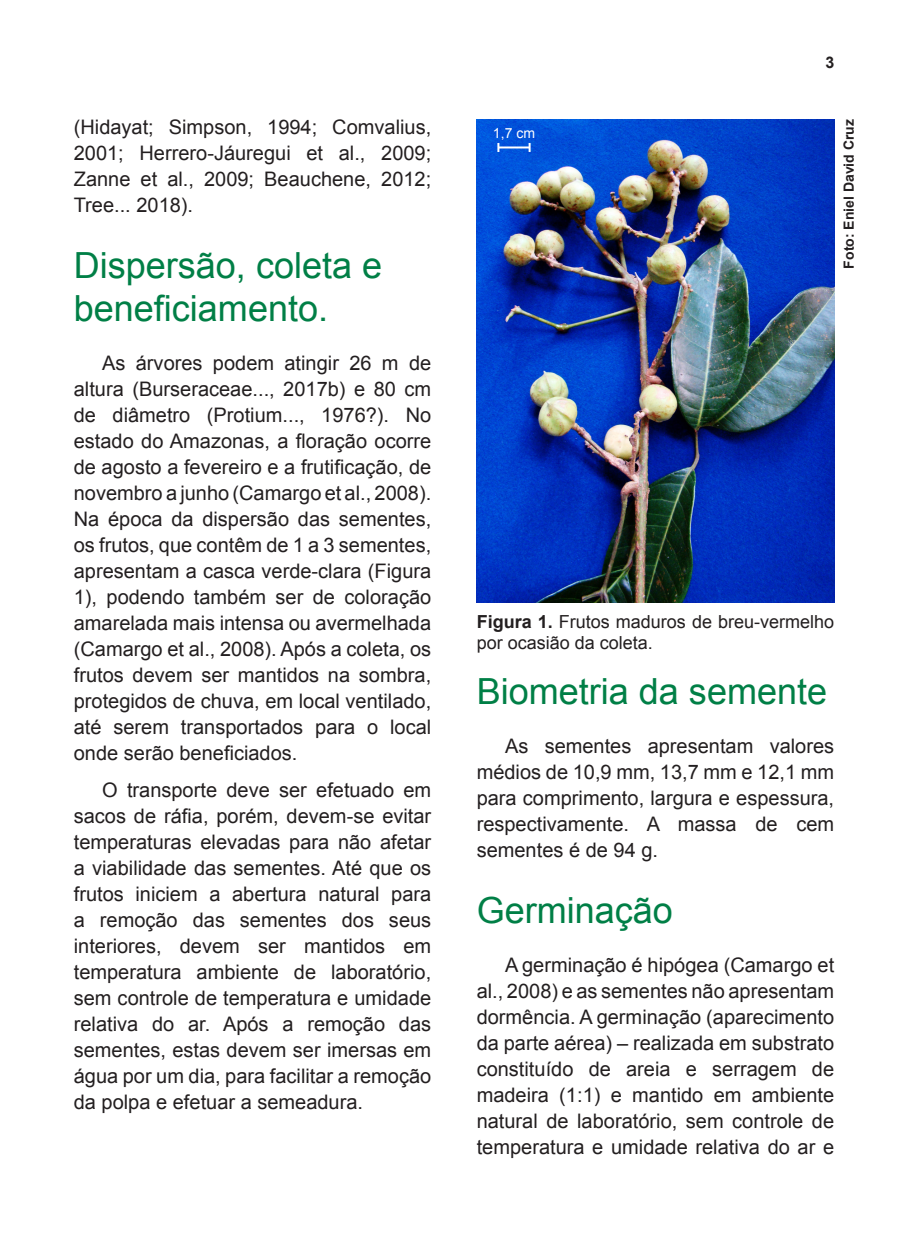
<style>
.page{position:relative;width:908px;height:1248px;background:#fff}
.page>*{position:absolute;margin:0;border:0;box-sizing:border-box;transform-origin:0 0}
.t1{font:36px/43.2px "Arial";color:#007f46}
.t2{font:20px/26px "Arial";color:#231f20;text-align:justify}
.t3{font:18px/21.6px "Arial";color:#231f20}
.t4{font:700 16px "Arial";color:#231f20}
.t5{font:700 14px "Arial";color:#231f20}
.t6{font:14px "Arial";color:#fff}
.s1{font-weight:700}
</style>
<div class="page">
<img style="left:476px;top:119px;width:357px;height:483px">
<hr style="left:498px;top:146px;width:31px;height:2px;background:#fff">
<svg style="left:497px;top:143px;width:2px;height:9px"></svg>
<svg style="left:528px;top:143px;width:2px;height:9px"></svg>
<p class="t2" style="left:74px;top:114px;width:359px">(Hidayat; Simpson, 1994; Comvalius, 2001; Herrero-Jáuregui et al., 2009; Zanne et al., 2009; Beauchene, 2012; Tree... 2018).</p>
<h1 class="t1" style="left:74px;top:244px;width:310px">Dispersão, coleta e beneficiamento.</h1>
<p class="t2" style="left:74px;top:350px;width:359px;text-indent:28px">As árvores podem atingir 26 m de altura (Burseraceae..., 2017b) e 80 cm de diâmetro (Protium..., 1976?). No estado do Amazonas, a floração ocorre de agosto a fevereiro e a frutificação, de novembro a junho (Camargo et al., 2008).<br>Na época da dispersão das sementes, os frutos, que contêm de 1 a 3 sementes, apresentam a casca verde-clara (Figura 1), podendo também ser de coloração amarelada mais intensa ou avermelhada (Camargo et al., 2008). Após a coleta, os frutos devem ser mantidos na sombra, protegidos de chuva, em local ventilado, até serem transportados para o local onde serão beneficiados.</p>
<p class="t2" style="left:74px;top:777px;width:359px;text-indent:28px">O transporte deve ser efetuado em sacos de ráfia, porém, devem-se evitar temperaturas elevadas para não afetar a viabilidade das sementes. Até que os frutos iniciem a abertura natural para a remoção das sementes dos seus interiores, devem ser mantidos em temperatura ambiente de laboratório, sem controle de temperatura e umidade relativa do ar. Após a remoção das sementes, estas devem ser imersas em água por um dia, para facilitar a remoção da polpa e efetuar a semeadura.</p>
<p class="t6" style="left:492px;top:123px;width:44px">1,7 cm</p>
<p class="t4" style="left:825px;top:52px;width:10px">3</p>
<p class="t5" style="left:839px;top:268px;width:151px;rotate:-90deg">Foto: Eniel David Cruz</p>
<p class="t3" style="left:476px;top:610px;width:359px"><span class="s1">Figura 1.</span> Frutos maduros de breu-vermelho por ocasião da coleta.</p>
<h1 class="t1" style="left:476px;top:670px;width:352px">Biometria da semente</h1>
<p class="t2" style="left:476px;top:733px;width:359px;text-indent:28px">As sementes apresentam valores médios de 10,9 mm, 13,7 mm e 12,1 mm para comprimento, largura e espessura, respectivamente. A massa de cem sementes é de 94 g.</p>
<h1 class="t1" style="left:476px;top:888px;width:198px">Germinação</h1>
<p class="t2" style="left:476px;top:951px;width:359px;text-indent:28px">A germinação é hipógea (Camargo et al., 2008) e as sementes não apresentam dormência. A germinação (aparecimento da parte aérea) – realizada em substrato constituído de areia e serragem de madeira (1:1) e mantido em ambiente natural de laboratório, sem controle de temperatura e umidade relativa do ar e</p>
</div>
